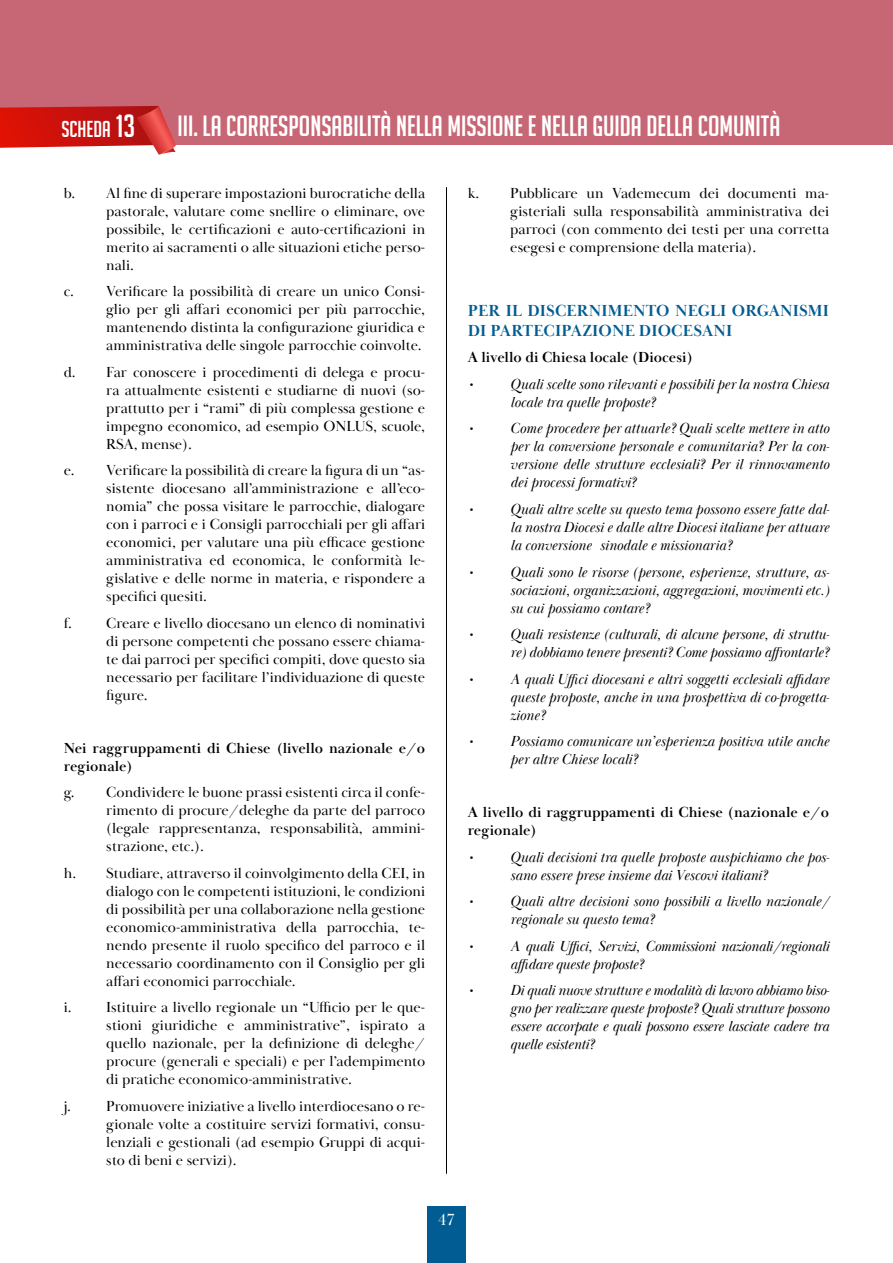
<style>
.page{position:relative;width:893px;height:1263px;background:#fff}
.page>*{position:absolute;margin:0;border:0;box-sizing:border-box;transform-origin:0 0}
.t1{font:28.5px "Big Noodle Titling";color:#fff}
.t2{font:22.5px "Big Noodle Titling";color:#fff}
.t3{font:700 16.5px/19.8px "Baskerville Display PT";letter-spacing:.01em;color:#005c92}
.t4{font:16.5px "Baskerville Display PT";color:#fff}
.t5{font:15px/18px "Baskerville Display PT";color:#000;text-align:justify}
.t6{font:italic 15px/18px "Baskerville Display PT";color:#000}
.t7{font:700 15px/18px "Baskerville Display PT";color:#000}
.s1{font-size:31.5px}
.s2{font-size:22.5px}
</style>
<div class="page">
<div style="left:427px;top:1205px;width:39px;height:58px;background:#005c92"></div>
<hr style="left:446px;top:187px;width:1px;height:987px;background:#000">
<div style="left:0;top:0;width:893px;height:145px;background:#c76674"></div>
<svg style="left:0;top:106px;width:176px;height:49px"></svg>
<h2 class="t2" style="left:61px;top:117px;width:75px">SCHEDA <span class="s1">13</span></h2>
<h1 class="t1" style="left:178px;top:110px;width:643px">III. LA CORRESPONSABILITÀ NELLA MISSIONE E NELLA GUIDA DELLA COMUNITÀ<span class="s2">SCHEDA</span> <span class="s1">1</span></h1>
<p class="t5" style="left:106px;top:184px;width:320px;text-indent:-43px">b. Al fine di superare impostazioni burocratiche della pastorale, valutare come snellire o eliminare, ove possibile, le certificazioni e auto-certificazioni in merito ai sacramenti o alle situazioni etiche perso&shy;nali.</p>
<p class="t5" style="left:106px;top:283px;width:320px;text-indent:-43px">c. Verificare la possibilità di creare un unico Consi&shy;glio per gli affari economici per più parrocchie, mantenendo distinta la configurazione giuridica e amministrativa delle singole parrocchie coinvolte.</p>
<p class="t5" style="left:106px;top:363px;width:320px;text-indent:-43px">d. Far conoscere i procedimenti di delega e procu&shy;ra attualmente esistenti e studiarne di nuovi (so&shy;prattutto per i “rami” di più complessa gestione e impegno economico, ad esempio ONLUS, scuole, RSA, mense).</p>
<p class="t5" style="left:106px;top:462px;width:320px;text-indent:-43px">e. Verificare la possibilità di creare la figura di un “as&shy;sistente diocesano all’amministrazione e all’eco&shy;nomia” che possa visitare le parrocchie, dialogare con i parroci e i Consigli parrocchiali per gli affari economici, per valutare una più efficace gestione amministrativa ed economica, le conformità le&shy;gislative e delle norme in materia, e rispondere a specifici quesiti.</p>
<p class="t5" style="left:106px;top:614px;width:320px;text-indent:-43px">f. Creare e livello diocesano un elenco di nominativi di persone competenti che possano essere chiama&shy;te dai parroci per specifici compiti, dove questo sia necessario per facilitare l’individuazione di queste figure.</p>
<p class="t7" style="left:64px;top:739px;width:363px">Nei raggruppamenti di Chiese (livello nazionale e/o regionale)</p>
<p class="t5" style="left:106px;top:784px;width:320px;text-indent:-43px">g. Condividere le buone prassi esistenti circa il confe&shy;rimento di procure/deleghe da parte del parroco (legale rappresentanza, responsabilità, ammini&shy;strazione, etc.).</p>
<p class="t5" style="left:106px;top:864px;width:320px;text-indent:-43px">h. Studiare, attraverso il coinvolgimento della CEI, in dialogo con le competenti istituzioni, le condizioni di possibilità per una collaborazione nella gestione economico-amministrativa della parrocchia, te&shy;nendo presente il ruolo specifico del parroco e il necessario coordinamento con il Consiglio per gli affari economici parrocchiale.</p>
<p class="t5" style="left:106px;top:999px;width:320px;text-indent:-43px">i. Istituire a livello regionale un “Ufficio per le que&shy;stioni giuridiche e amministrative”, ispirato a quello nazionale, per la definizione di deleghe/ procure (generali e speciali) e per l’adempimento di pratiche economico-amministrative.</p>
<p class="t5" style="left:106px;top:1097px;width:320px;text-indent:-43px">j. Promuovere iniziative a livello interdiocesano o re&shy;gionale volte a costituire servizi formativi, consu&shy;lenziali e gestionali (ad esempio Gruppi di acqui&shy;sto di beni e servizi).</p>
<p class="t5" style="left:510px;top:184px;width:320px;text-indent:-43px">k. Pubblicare un Vademecum dei documenti ma&shy;gisteriali sulla responsabilità amministrativa dei parroci (con commento dei testi per una corretta esegesi e comprensione della materia).</p>
<p class="t3" style="left:468px;top:301px;width:363px">PER IL DISCERNIMENTO NEGLI ORGANISMI<br>DI PARTECIPAZIONE DIOCESANI</p>
<p class="t7" style="left:468px;top:349px;width:226px">A livello di Chiesa locale (Diocesi)</p>
<p class="t6" style="left:468px;top:376px;width:7px">•</p>
<p class="t6" style="left:510px;top:376px;width:320px">Quali scelte sono rilevanti e possibili per la nostra Chiesa locale tra quelle proposte?</p>
<p class="t6" style="left:468px;top:420px;width:7px">•</p>
<p class="t6" style="left:510px;top:420px;width:321px;text-align:justify">Come procedere per attuarle? Quali scelte mettere in atto per la conversione personale e comunitaria? Per la con&shy;versione delle strutture ecclesiali? Per il rinnovamento dei processi formativi?</p>
<p class="t6" style="left:468px;top:501px;width:7px">•</p>
<p class="t6" style="left:510px;top:501px;width:321px;text-align:justify">Quali altre scelte su questo tema possono essere fatte dal&shy;la nostra Diocesi e dalle altre Diocesi italiane per attuare la conversione sinodale e missionaria?</p>
<p class="t6" style="left:468px;top:563px;width:7px">•</p>
<p class="t6" style="left:510px;top:563px;width:321px;text-align:justify">Quali sono le risorse (persone, esperienze, strutture, as&shy;sociazioni, organizzazioni, aggregazioni, movimenti etc.) su cui possiamo contare?</p>
<p class="t6" style="left:468px;top:626px;width:7px">•</p>
<p class="t6" style="left:510px;top:626px;width:321px">Quali resistenze (culturali, di alcune persone, di struttu&shy;re) dobbiamo tenere presenti? Come possiamo affrontarle?</p>
<p class="t6" style="left:468px;top:670px;width:7px">•</p>
<p class="t6" style="left:510px;top:670px;width:321px;text-align:justify">A quali Uffici diocesani e altri soggetti ecclesiali affidare queste proposte, anche in una prospettiva di co-progetta&shy;zione?</p>
<p class="t6" style="left:468px;top:733px;width:7px">•</p>
<p class="t6" style="left:510px;top:733px;width:320px">Possiamo comunicare un’esperienza positiva utile anche per altre Chiese locali?</p>
<p class="t7" style="left:468px;top:804px;width:363px">A livello di raggruppamenti di Chiese (nazionale e/o regionale)</p>
<p class="t6" style="left:468px;top:848px;width:7px">•</p>
<p class="t6" style="left:510px;top:848px;width:321px">Quali decisioni tra quelle proposte auspichiamo che pos&shy;sano essere prese insieme dai Vescovi italiani?</p>
<p class="t6" style="left:468px;top:893px;width:7px">•</p>
<p class="t6" style="left:510px;top:893px;width:320px">Quali altre decisioni sono possibili a livello nazionale/ regionale su questo tema?</p>
<p class="t6" style="left:468px;top:937px;width:7px">•</p>
<p class="t6" style="left:510px;top:937px;width:320px">A quali Uffici, Servizi, Commissioni nazionali/regionali affidare queste proposte?</p>
<p class="t6" style="left:468px;top:982px;width:7px">•</p>
<p class="t6" style="left:510px;top:982px;width:321px;text-align:justify">Di quali nuove strutture e modalità di lavoro abbiamo biso&shy;gno per realizzare queste proposte? Quali strutture possono essere accorpate e quali possono essere lasciate cadere tra quelle esistenti?</p>
<p class="t4" style="left:438px;top:1210px;width:18px">47</p>
</div>
